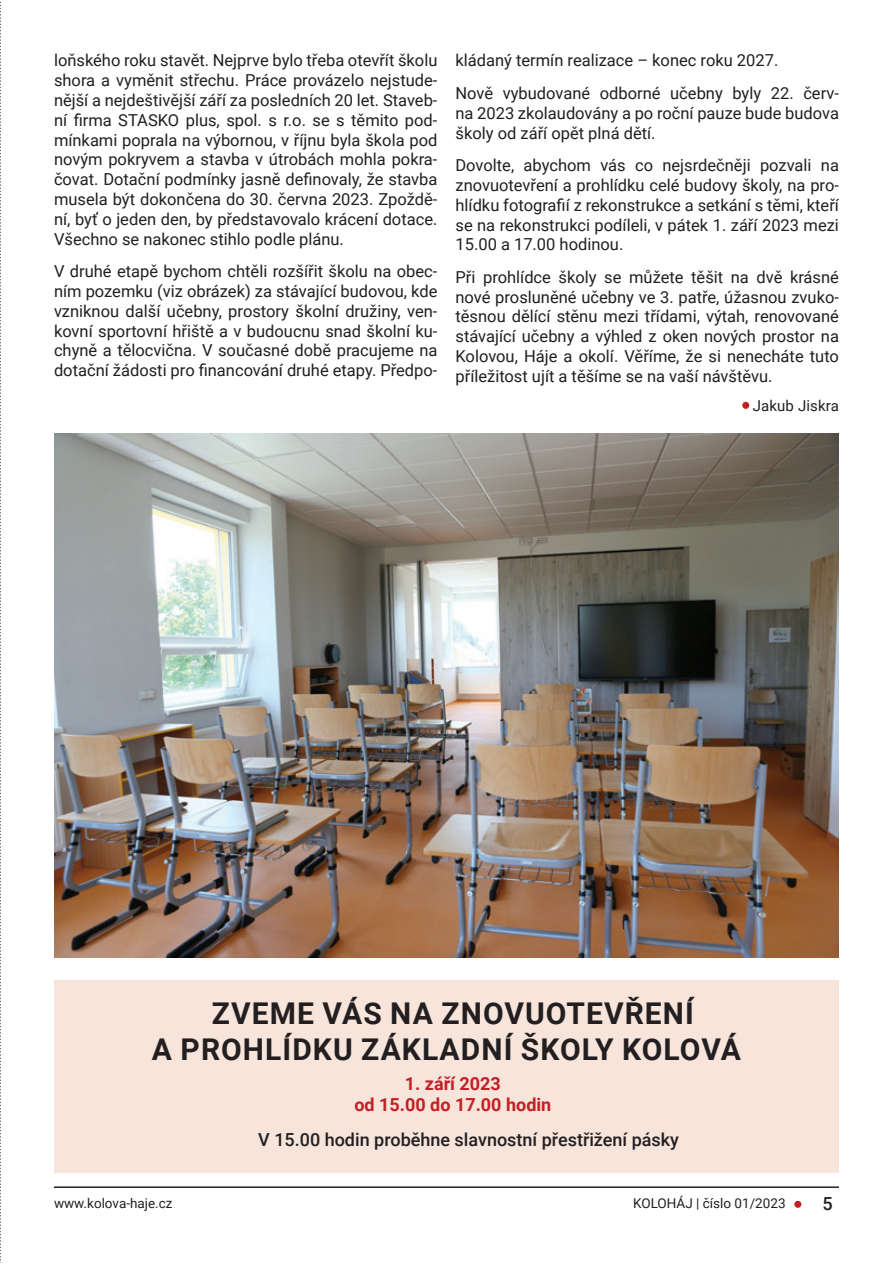
<style>
.page{position:relative;width:893px;height:1263px;background:#fff}
.page>*{position:absolute;margin:0;border:0;box-sizing:border-box;transform-origin:0 0}
.t1{font:700 30px/36px "Roboto";letter-spacing:.035em;color:#231f20;text-align:center}
.t2{font:500 18px "Roboto";color:#231f20}
.t3{font:700 18px/21.6px "Roboto";color:#c32025;text-align:center}
.t4{font:16.5px/19.8px "Roboto";color:#231f20;text-align:justify}
.t5{font:15px "Roboto";letter-spacing:.01em;color:#231f20}
.t6{font:13.5px "Roboto";color:#231f20}
</style>
<div class="page">
<hr style="left:54px;top:1186px;width:785px;height:2px;background:#231f20">
<svg style="left:0;top:1px;width:1px;height:1262px"></svg>
<div style="left:742px;top:402px;width:7px;height:7px;background:#c32025;border-radius:50%"></div>
<div style="left:794px;top:1201px;width:7px;height:7px;background:#c32025;border-radius:50%"></div>
<div style="left:54px;top:980px;width:785px;height:192px;background:#f7e4db"></div>
<img style="left:54px;top:434px;width:785px;height:523px">
<p class="t4" style="left:54px;top:50px;width:385px">loňského roku stavět. Nejprve bylo třeba otevřít školu shora a vyměnit střechu. Práce provázelo nejstude&shy;nější a nejdeštivější září za posledních 20 let. Staveb&shy;ní firma STASKO plus, spol. s r.o. se s těmito pod&shy;mínkami poprala na výbornou, v říjnu byla škola pod novým pokryvem a stavba v útrobách mohla pokra&shy;čovat. Dotační podmínky jasně definovaly, že stavba musela být dokončena do 30. června 2023. Zpoždě&shy;ní, byť o jeden den, by představovalo krácení dotace.<br>Všechno se nakonec stihlo podle plánu.</p>
<p class="t4" style="left:54px;top:261px;width:385px">V druhé etapě bychom chtěli rozšířit školu na obec&shy;ním pozemku (viz obrázek) za stávající budovou, kde vzniknou další učebny, prostory školní družiny, ven&shy;kovní sportovní hřiště a v budoucnu snad školní ku&shy;chyně a tělocvična. V současné době pracujeme na dotační žádosti pro financování druhé etapy. Předpo-</p>
<p class="t4" style="left:455px;top:44px;width:385px;line-height:32.5px">kládaný termín realizace – konec roku 2027.<br>Nově vybudované odborné učebny byly 22. červ-</p>
<p class="t4" style="left:455px;top:102px;width:385px">na 2023 zkolaudovány a po roční pauze bude budova školy od září opět plná dětí.</p>
<p class="t4" style="left:455px;top:155px;width:385px">Dovolte, abychom vás co nejsrdečněji pozvali na znovuotevření a prohlídku celé budovy školy, na pro&shy;hlídku fotografií z rekonstrukce a setkání s těmi, kteří se na rekonstrukci podíleli, v pátek 1. září 2023 mezi 15.00 a 17.00 hodinou.</p>
<p class="t4" style="left:455px;top:266px;width:385px">Při prohlídce školy se můžete těšit na dvě krásné nové prosluněné učebny ve 3. patře, úžasnou zvuko&shy;těsnou dělící stěnu mezi třídami, výtah, renovované stávající učebny a výhled z oken nových prostor na Kolovou, Háje a okolí. Věříme, že si nenecháte tuto příležitost ujít a těšíme se na vaší návštěvu.</p>
<p class="t5" style="left:753px;top:395px;width:88px">Jakub Jiskra</p>
<h1 class="t1" style="left:152px;top:994px;width:591px">ZVEME VÁS NA ZNOVUOTEVŘENÍ<br>A PROHLÍDKU ZÁKLADNÍ ŠKOLY KO LOVÁ</h1>
<p class="t3" style="left:354px;top:1072px;width:198px">1. ZÁŘÍ 2023<br>OD 15.00 DO 17.00 HODIN</p>
<p class="t2" style="left:258px;top:1127px;width:422px">V 15.00 hodin proběhne slavnostní přestřižení pásky</p>
<p class="t6" style="left:54px;top:1194px;width:120px">www.kolova-haje.cz</p>
<p class="t6" style="left:633px;top:1194px;width:154px">KOLOHÁJ | číslo 01/2023</p>
<p class="t2" style="left:822px;top:1191px;width:12px">5</p>
</div>
